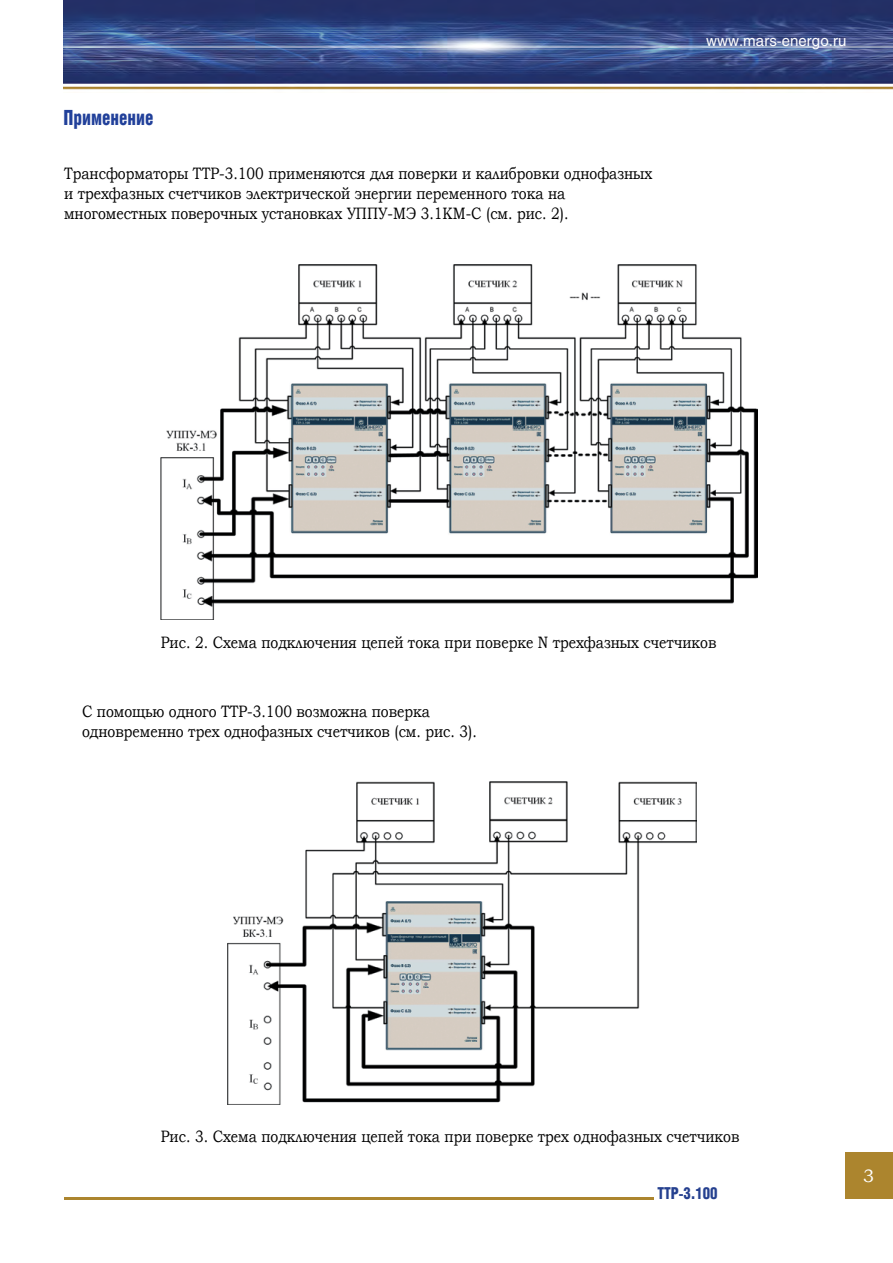
<style>
.page{position:relative;width:893px;height:1263px;background:#fff}
.page>*{position:absolute;margin:0;border:0;box-sizing:border-box;transform-origin:0 0}
.t1{font:21px "Helios Cond Black C";color:#21409a;scale:.85 1}
.t2{font:18px "Bookman Old Style";color:#fff}
.t3{font:16.5px/19.8px "Bookman Old Style";color:#000;scale:.85 1}
.t4{font:16.5px "Helios Cond Black C";letter-spacing:-.01em;color:#25408f;scale:.9 1}
.t5{font:15px "Helios C";color:#fff}
</style>
<div class="page">
<img style="left:64px;top:0;width:829px;height:90px">
<div style="left:845px;top:1152px;width:48px;height:47px;background:#ac852e"></div>
<hr style="left:64px;top:1197px;width:589px;height:2px;background:#ac852e">
<img style="left:228px;top:781px;width:469px;height:323px">
<img style="left:160px;top:264px;width:597px;height:356px">
<p class="t1" style="left:63px;top:106px;width:108px">Применение</p>
<p class="t3" style="left:64px;top:164px;width:694px">Трансформаторы ТТР-3.100 применяются для поверки и калибровки однофазных и трехфазных счетчиков электрической энергии переменного тока на многоместных поверочных установках УППУ-МЭ 3.1КМ-С (см. рис. 2).</p>
<p class="t5" style="left:706px;top:32px;width:142px">www.mars-energo.ru</p>
<p class="t3" style="left:161px;top:633px;width:655px">Рис. 2. Схема подключения цепей тока при поверке N трехфазных счетчиков</p>
<p class="t3" style="left:82px;top:701px;width:466px">С помощью одного ТТР-3.100 возможна поверка одновременно трех однофазных счетчиков (см. рис. 3).</p>
<p class="t3" style="left:161px;top:1127px;width:682px">Рис. 3. Схема подключения цепей тока при поверке трех однофазных счетчиков</p>
<p class="t4" style="left:657px;top:1184px;width:68px">ТТР-3.100</p>
<p class="t2" style="left:863px;top:1164px;width:13px">3</p>
</div>
